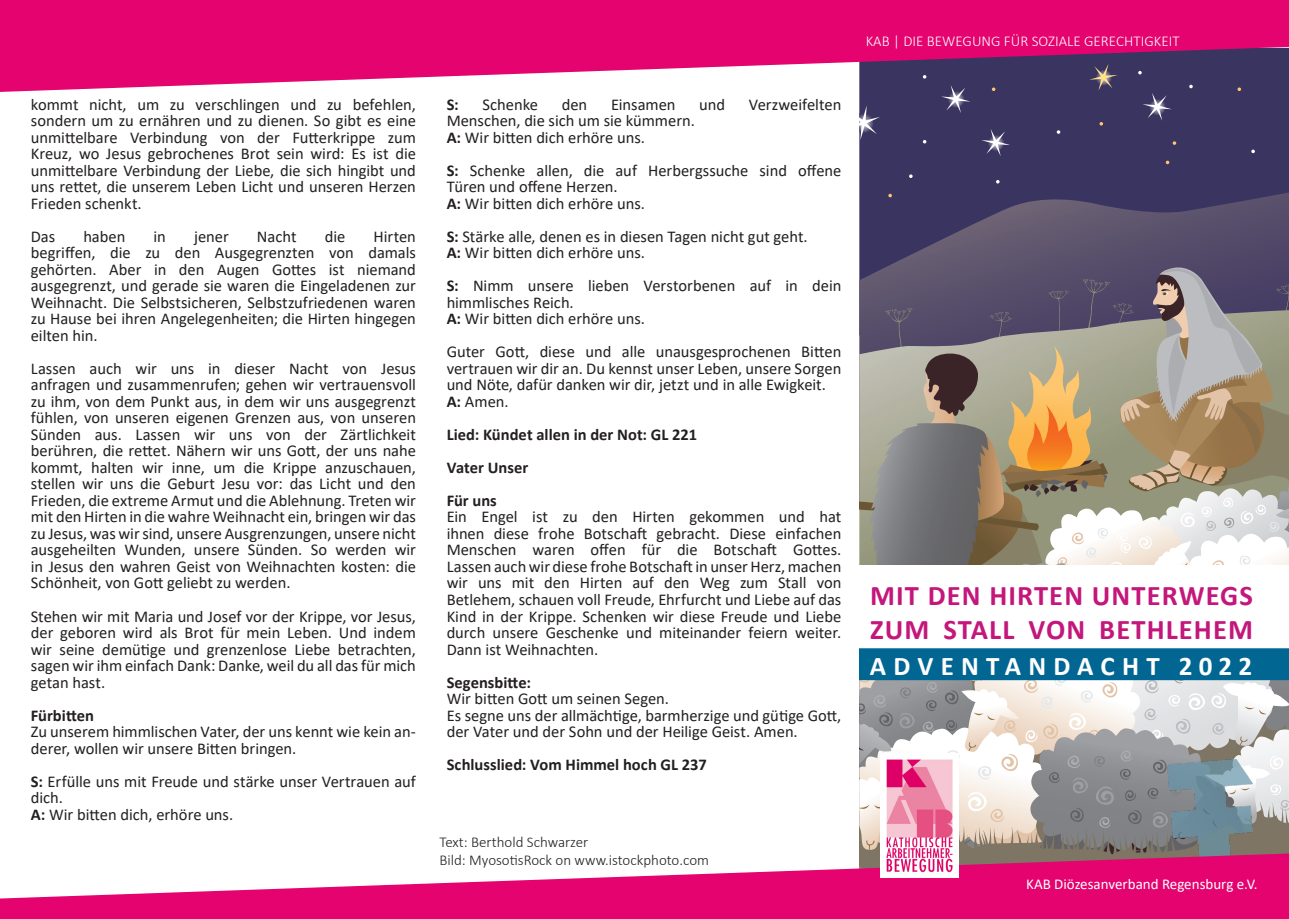
<style>
.page{position:relative;width:1289px;height:919px;background:#fff}
.page>*{position:absolute;margin:0;border:0;box-sizing:border-box;transform-origin:0 0}
.t1{font:700 28.5px/34.2px "Calibri";letter-spacing:.04em;color:#c3177c}
.t2{font:700 27px "Calibri";letter-spacing:.27em;color:#fff}
.t3{font:16.5px/16.5px "Calibri";letter-spacing:-.005em;color:#231f20;text-align:justify}
.t4{font:700 16.5px "Calibri";color:#231f20}
.t5{font:300 15px "Calibri";color:#231f20}
.t6{font:300 15px "Calibri";color:#fff}
.t7{font:15px "Calibri";color:#fff}
.s1{font-weight:700}
</style>
<div class="page">
<div style="left:859px;top:92px;width:429px;height:100px;background:#3a3460"></div>
<svg style="left:859px;top:105px;width:21px;height:35px"></svg>
<svg style="left:1142px;top:93px;width:29px;height:28px"></svg>
<svg style="left:941px;top:92px;width:29px;height:21px"></svg>
<svg style="left:981px;top:129px;width:29px;height:27px"></svg>
<svg style="left:1165px;top:161px;width:4px;height:3px"></svg>
<svg style="left:1099px;top:122px;width:4px;height:3px"></svg>
<svg style="left:1172px;top:141px;width:4px;height:4px"></svg>
<svg style="left:922px;top:140px;width:4px;height:3px"></svg>
<svg style="left:909px;top:174px;width:3px;height:4px"></svg>
<svg style="left:1056px;top:130px;width:4px;height:4px"></svg>
<svg style="left:0;top:0;width:1288px;height:92px;background:#d0257c"></svg>
<svg style="left:0;top:863px;width:1288px;height:55px;fill:#e4036f"></svg>
<img style="left:880px;top:863px;width:78px;height:14px">
<svg style="left:859px;top:192px;width:430px;height:671px"></svg>
<p class="t3" style="left:31px;top:95px;width:386px">kommt nicht, um zu verschlingen und zu befehlen, sondern um zu ernähren und zu dienen. So gibt es eine unmittelbare Verbindung von der Futterkrippe zum Kreuz, wo Jesus gebrochenes Brot sein wird: Es ist die unmittelbare Verbindung der Liebe, die sich hingibt und uns rettet, die unserem Leben Licht und unseren Herzen Frieden schenkt.</p>
<p class="t3" style="left:31px;top:227px;width:26px">Das</p>
<p class="t3" style="left:83px;top:227px;width:43px">haben</p>
<p class="t3" style="left:153px;top:227px;width:14px">in</p>
<p class="t3" style="left:194px;top:227px;width:36px">jener</p>
<p class="t3" style="left:257px;top:227px;width:41px">Nacht</p>
<p class="t3" style="left:325px;top:227px;width:22px">die</p>
<p class="t3" style="left:31px;top:227px;width:386px;text-indent:343px">Hirten begriffen, die zu den Ausgegrenzten von damals gehörten. Aber in den Augen Gottes ist niemand ausgegrenzt, und gerade sie waren die Eingeladenen zur Weihnacht. Die Selbstsicheren, Selbstzufriedenen waren zu Hause bei ihren Angelegenheiten; die Hirten hingegen eilten hin.</p>
<p class="t3" style="left:31px;top:359px;width:387px">Lassen auch wir uns in dieser Nacht von Jesus anfragen und zusammenrufen; gehen wir vertrauensvoll zu ihm, von dem Punkt aus, in dem wir uns ausgegrenzt fühlen, von unseren eigenen Grenzen aus, von unseren Sünden aus. Lassen wir uns von der Zärtlichkeit berühren, die rettet. Nähern wir uns Gott, der uns nahe kommt, halten wir inne, um die Krippe anzuschauen, stellen wir uns die Geburt Jesu vor: das Licht und den Frieden, die extreme Armut und die Ablehnung. Treten wir mit den Hirten in die wahre Weihnacht ein, bringen wir das zu Jesus, was wir sind, unsere Ausgrenzungen, unsere nicht ausgeheilten Wunden, unsere Sünden. So werden wir in Jesus den wahren Geist von Weihnachten kosten: die Schönheit, von Gott geliebt zu werden.</p>
<p class="t3" style="left:31px;top:607px;width:386px">Stehen wir mit Maria und Josef vor der Krippe, vor Jesus, der geboren wird als Brot für mein Leben. Und indem wir seine demütige und grenzenlose Liebe betrachten, sagen wir ihm einfach Dank: Danke, weil du all das für mich getan hast.</p>
<p class="t4" style="left:31px;top:703px;width:65px">Fürbitten</p>
<p class="t3" style="left:31px;top:722px;width:386px">Zu unserem himmlischen Vater, der uns kennt wie kein an&shy;derer, wollen wir unsere Bitten bringen.</p>
<p class="t3" style="left:31px;top:772px;width:386px"><span class="s1">S:</span> Erfülle uns mit Freude und stärke unser Vertrauen auf dich.</p>
<p class="t3" style="left:31px;top:805px;width:204px"><span class="s1">A:</span> Wir bitten dich, erhöre uns.</p>
<p class="t4" style="left:446px;top:92px;width:14px">S:</p>
<p class="t3" style="left:482px;top:95px;width:57px">Schenke</p>
<p class="t3" style="left:562px;top:95px;width:27px">den</p>
<p class="t3" style="left:611px;top:95px;width:66px">Einsamen</p>
<p class="t3" style="left:699px;top:95px;width:27px">und</p>
<p class="t3" style="left:749px;top:95px;width:94px">Verzweifelten</p>
<p class="t3" style="left:446px;top:112px;width:250px">Menschen, die sich um sie kümmern.</p>
<p class="t3" style="left:446px;top:128px;width:200px"><span class="s1">A:</span> Wir bitten dich erhöre uns.</p>
<p class="t3" style="left:446px;top:161px;width:396px"><span class="s1">S:</span> Schenke allen, die auf Herbergssuche sind offene<br>Türen und offene Herzen.</p>
<p class="t3" style="left:446px;top:194px;width:200px"><span class="s1">A:</span> Wir bitten dich erhöre uns.</p>
<p class="t3" style="left:446px;top:227px;width:362px"><span class="s1">S:</span> Stärke alle, denen es in diesen Tagen nicht gut geht.</p>
<p class="t3" style="left:446px;top:244px;width:200px"><span class="s1">A:</span> Wir bitten dich erhöre uns.</p>
<p class="t3" style="left:446px;top:277px;width:396px"><span class="s1">S:</span> Nimm unsere lieben Verstorbenen auf in dein himmlisches Reich.</p>
<p class="t3" style="left:446px;top:310px;width:200px"><span class="s1">A:</span> Wir bitten dich erhöre uns.</p>
<p class="t3" style="left:446px;top:343px;width:396px">Guter Gott, diese und alle unausgesprochenen Bitten vertrauen wir dir an. Du kennst unser Leben, unsere Sorgen und Nöte, dafür danken wir dir, jetzt und in alle Ewigkeit.</p>
<p class="t3" style="left:446px;top:392px;width:63px"><span class="s1">A:</span> Amen.</p>
<p class="t4" style="left:446px;top:422px;width:252px">Lied: Kündet allen in der Not: GL 221</p>
<p class="t4" style="left:446px;top:455px;width:83px">Vater Unser</p>
<p class="t4" style="left:446px;top:488px;width:52px">Für uns</p>
<p class="t3" style="left:446px;top:508px;width:396px">Ein Engel ist zu den Hirten gekommen und hat ihnen diese frohe Botschaft gebracht. Diese einfachen Menschen waren offen für die Botschaft Gottes.<br>Lassen auch wir diese frohe Botschaft in unser Herz, machen wir uns mit den Hirten auf den Weg zum Stall von Betlehem, schauen voll Freude, Ehrfurcht und Liebe auf das Kind in der Krippe. Schenken wir diese Freude und Liebe durch unsere Geschenke und miteinander feiern weiter.<br>Dann ist Weihnachten.</p>
<p class="t4" style="left:446px;top:670px;width:86px">Segensbitte:</p>
<p class="t3" style="left:446px;top:689px;width:224px">Wir bitten Gott um seinen Segen.</p>
<p class="t3" style="left:446px;top:706px;width:396px">Es segne uns der allmächtige, barmherzige und gütige Gott, der Vater und der Sohn und der Heilige Geist. Amen.</p>
<p class="t4" style="left:446px;top:752px;width:261px">Schlusslied: Vom Himmel hoch GL 237</p>
<p class="t5" style="left:439px;top:832px;width:150px">Text: Berthold Schwarzer</p>
<p class="t5" style="left:439px;top:850px;width:271px">Bild: MyosotisRock on www.istockphoto.com</p>
<p class="t6" style="left:865px;top:32px;width:315px">KAB | DIE BEWEGUNG FÜR SOZIALE GERECHTIGKEIT</p>
<p class="t1" style="left:870px;top:577px;width:384px">MIT DEN HIRTEN UNTERWEGS<br>ZUM STALL VON BETHLEHEM</p>
<p class="t2" style="left:870px;top:646px;width:384px">ADVENTANDACHT 2022</p>
<p class="t7" style="left:1026px;top:873px;width:233px">KAB Diözesanverband Regensburg e.V.</p>
</div>
